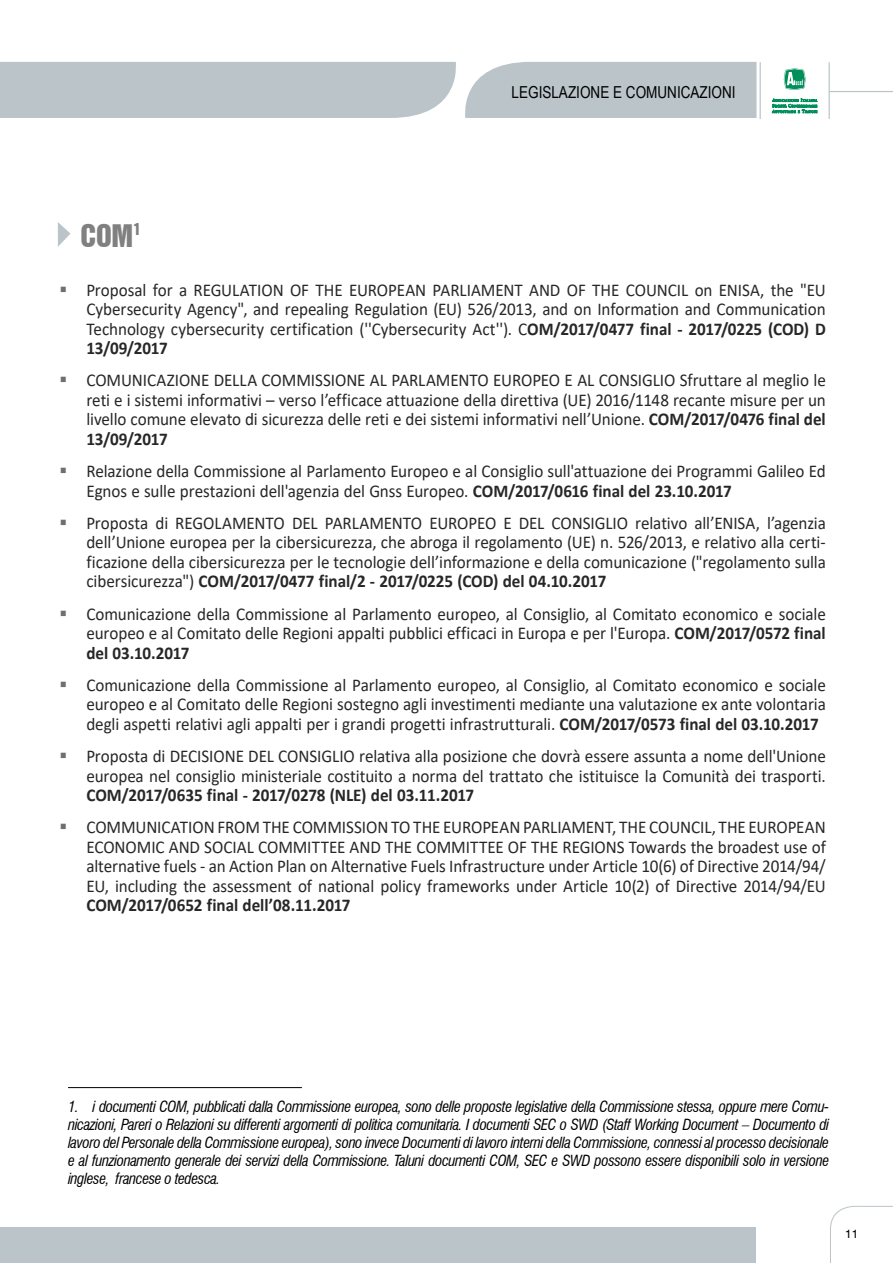
<style>
.page{position:relative;width:893px;height:1263px;background:#fff}
.page>*{position:absolute;margin:0;border:0;box-sizing:border-box;transform-origin:0 0}
.t1{font:28.5px "Swiss 921 BT Regular A";color:#818080}
.t2{font:18px/19.5px "Calibri";letter-spacing:-.005em;color:#282727;text-align:justify;scale:.95 1}
.t3{font:700 18px "Calibri";letter-spacing:-.005em;color:#282727;scale:.95 1}
.t4{font:16.5px "Arial Narrow";color:#000}
.t5{font:italic condensed 15px/18px "Swiss 721 BT";letter-spacing:-.03em;color:#000;text-align:justify}
.t6{font:12px "Swiss 721 BT";color:#000}
.s1{font-weight:700}
</style>
<div class="page">
<svg style="left:830px;top:1205px;width:63px;height:58px"></svg>
<div style="left:0;top:1227px;width:755px;height:36px;background:#bac4c9"></div>
<hr style="left:829px;top:62px;width:1px;height:57px;background:#bac4c9">
<hr style="left:760px;top:62px;width:1px;height:57px;background:#bac4c9">
<hr style="left:830px;top:91px;width:63px;height:1px;background:#bac4c9">
<div style="left:0;top:62px;width:756px;height:56px;background:#bac4c9"></div>
<svg style="left:772px;top:98px;width:45px;height:15px"></svg>
<svg style="left:783px;top:68px;width:23px;height:22px"></svg>
<hr style="left:68px;top:1087px;width:234px;height:1px;background:#000">
<svg style="left:58px;top:222px;width:12px;height:25px"></svg>
<p class="t4" style="left:512px;top:80px;width:226px">LEGISLAZIONE E COMUNICAZIONI</p>
<h1 class="t1" style="left:81px;top:217px;width:61px">COM<sup>1</sup></h1>
<p class="t2" style="left:86px;top:279px;width:780px">Proposal for a REGULATION OF THE EUROPEAN PARLIAMENT AND OF THE COUNCIL on ENISA, the "EU Cybersecurity Agency", and repealing Regulation (EU) 526/2013, and on Information and Communication Technology cybersecurity certification (''Cybersecurity Act''). C<span class="s1">OM/2017/0477 final - 2017/0225 (COD) D 13/09/2017</span></p>
<p class="t2" style="left:86px;top:370px;width:780px">COMUNICAZIONE DELLA COMMISSIONE AL PARLAMENTO EUROPEO E AL CONSIGLIO Sfruttare al meglio le reti e i sistemi informativi – verso l’efficace attuazione della direttiva (UE) 2016/1148 recante misure per un livello comune elevato di sicurezza delle reti e dei sistemi informativi nell’Unione. <span class="s1">COM/2017/0476 final del 13/09/2017</span></p>
<p class="t2" style="left:86px;top:461px;width:780px">Relazione della Commissione al Parlamento Europeo e al Consiglio sull'attuazione dei Programmi Galileo Ed<br>Egnos e sulle prestazioni dell'agenzia del Gnss Europeo. <span class="s1">COM/2017/0616 final del 23.10.2017</span></p>
<p class="t2" style="left:86px;top:513px;width:780px">Proposta di REGOLAMENTO DEL PARLAMENTO EUROPEO E DEL CONSIGLIO relativo all’ENISA, l’agenzia dell’Unione europea per la cibersicurezza, che abroga il regolamento (UE) n. 526/2013, e relativo alla certi&shy;ficazione della cibersicurezza per le tecnologie dell’informazione e della comunicazione ("regolamento sulla cibersicurezza") <span class="s1">COM/2017/0477 final/2 - 2017/0225 (COD) del 04.10.2017</span></p>
<p class="t2" style="left:86px;top:603px;width:780px">Comunicazione della Commissione al Parlamento europeo, al Consiglio, al Comitato economico e sociale europeo e al Comitato delle Regioni appalti pubblici efficaci in Europa e per l'Europa. <span class="s1">COM/2017/0572 final del 03.10.2017</span></p>
<p class="t2" style="left:86px;top:675px;width:780px">Comunicazione della Commissione al Parlamento europeo, al Consiglio, al Comitato economico e sociale europeo e al Comitato delle Regioni sostegno agli investimenti mediante una valutazione ex ante volontaria degli aspetti relativi agli appalti per i grandi progetti infrastrutturali. <span class="s1">COM/2017/0573 final del 03.10.2017</span></p>
<p class="t2" style="left:86px;top:746px;width:780px">Proposta di DECISIONE DEL CONSIGLIO relativa alla posizione che dovrà essere assunta a nome dell'Unione europea nel consiglio ministeriale costituito a norma del trattato che istituisce la Comunità dei trasporti.</p>
<p class="t3" style="left:86px;top:782px;width:410px">COM/2017/0635 final - 2017/0278 (NLE) del 03.11.2017</p>
<p class="t2" style="left:86px;top:817px;width:780px">COMMUNICATION FROM THE COMMISSION TO THE EUROPEAN PARLIAMENT, THE COUNCIL, THE EUROPEAN ECONOMIC AND SOCIAL COMMITTEE AND THE COMMITTEE OF THE REGIONS Towards the broadest use of alternative fuels - an Action Plan on Alternative Fuels Infrastructure under Article 10(6) of Directive 2014/94/ EU, including the assessment of national policy frameworks under Article 10(2) of Directive 2014/94/EU</p>
<p class="t3" style="left:86px;top:893px;width:280px">COM/2017/0652 final dell’08.11.2017</p>
<p class="t5" style="left:68px;top:1097px;width:763px">1. i documenti COM, pubblicati dalla Commissione europea, sono delle proposte legislative della Commissione stessa, oppure mere Comu&shy;nicazioni, Pareri o Relazioni su differenti argomenti di politica comunitaria. I documenti SEC o SWD (Staff Working Document – Documento di lavoro del Personale della Commissione europea), sono invece Documenti di lavoro interni della Commissione, connessi al processo decisionale e al funzionamento generale dei servizi della Commissione. Taluni documenti COM, SEC e SWD possono essere disponibili solo in versione inglese, francese o tedesca.</p>
<p class="t6" style="left:845px;top:1226px;width:15px">11</p>
</div>
